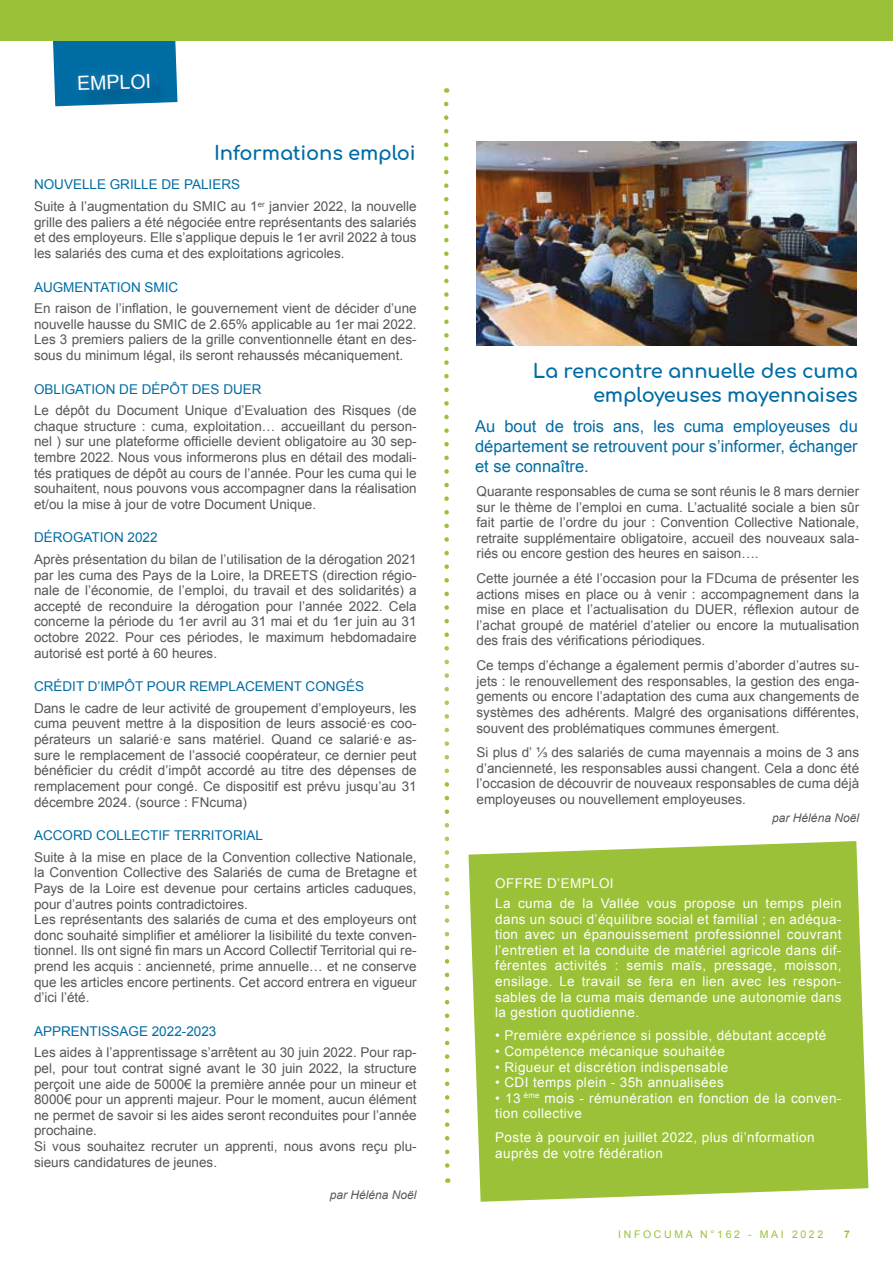
<style>
.page{position:relative;width:893px;height:1263px;background:#fff}
.page>*{position:absolute;margin:0;border:0;box-sizing:border-box;transform-origin:0 0}
.t1{font:700 19.5px/23.4px "Comfortaa";letter-spacing:-.01em;color:#006ca4;text-align:right}
.t2{font:19.5px "Arial";color:#fff}
.t3{font:16.5px/19.8px "Arial";color:#006ca4;text-align:justify}
.t4{font:13.5px/15.6px "Arial";color:#575756;text-align:justify}
.t5{font:13.5px/15.6px "Arial";letter-spacing:.03em;color:#fff}
.t6{font:13.5px "Arial";color:#006ca4}
.t7{font:italic 12px "Arial";color:#575756}
.t8{font:10.5px "Arial";letter-spacing:.25em;color:#9ac137}
.t9{font:700 10.5px "Arial";color:#9ac137}
.s1{color:#006ca4}
</style>
<div class="page">
<svg style="left:53px;top:41px;width:124px;height:65px;background:#0c71a6"></svg>
<svg style="left:444px;top:101px;width:7px;height:1082px"></svg>
<div style="left:0;top:0;width:893px;height:41px;background:#9ac137"></div>
<svg style="left:444px;top:828px;width:7px;height:259px"></svg>
<svg style="left:444px;top:485px;width:7px;height:343px"></svg>
<img style="left:476px;top:142px;width:381px;height:203px">
<svg style="left:468px;top:841px;width:400px;height:361px;background:#a0c544"></svg>
<h1 class="t2" style="left:77px;top:71px;width:75px;rotate:-2deg">EMPLOI</h1>
<h1 class="t1" style="left:214px;top:138px;width:203px">Informations emploi</h1>
<p class="t4" style="left:34px;top:174px;width:384px;line-height:21.6px"><span class="s1">NOUVELLE GRILLE DE PALIERS<br></span>Suite à l’augmentation du SMIC au 1<sup>er</sup> janvier 2022, la nouvelle</p>
<p class="t4" style="left:34px;top:214px;width:384px">grille des paliers a été négociée entre représentants des salariés et des employeurs. Elle s’applique depuis le 1er avril 2022 à tous les salariés des cuma et des exploitations agricoles.</p>
<p class="t6" style="left:34px;top:278px;width:146px">AUGMENTATION SMIC</p>
<p class="t4" style="left:34px;top:301px;width:384px">En raison de l’inflation, le gouvernement vient de décider d’une nouvelle hausse du SMIC de 2.65% applicable au 1er mai 2022.<br>Les 3 premiers paliers de la grille conventionnelle étant en des&shy;sous du minimum légal, ils seront rehaussés mécaniquement.</p>
<p class="t6" style="left:34px;top:380px;width:229px">OBLIGATION DE DÉPÔT DES DUER</p>
<p class="t4" style="left:34px;top:403px;width:384px">Le dépôt du Document Unique d’Evaluation des Risques (de chaque structure : cuma, exploitation… accueillant du person&shy;nel ) sur une plateforme officielle devient obligatoire au 30 sep&shy;tembre 2022. Nous vous informerons plus en détail des modali&shy;tés pratiques de dépôt au cours de l’année. Pour les cuma qui le souhaitent, nous pouvons vous accompagner dans la réalisation et/ou la mise à jour de votre Document Unique.</p>
<p class="t6" style="left:34px;top:529px;width:125px">DÉROGATION 2022</p>
<p class="t4" style="left:34px;top:552px;width:384px">Après présentation du bilan de l’utilisation de la dérogation 2021 par les cuma des Pays de la Loire, la DREETS (direction régio&shy;nale de l’économie, de l’emploi, du travail et des solidarités) a accepté de reconduire la dérogation pour l’année 2022. Cela concerne la période du 1er avril au 31 mai et du 1er juin au 31 octobre 2022. Pour ces périodes, le maximum hebdomadaire autorisé est porté à 60 heures.</p>
<p class="t6" style="left:34px;top:678px;width:332px">CRÉDIT D’IMPÔT POUR REMPLACEMENT CONGÉS</p>
<p class="t4" style="left:34px;top:700px;width:384px">Dans le cadre de leur activité de groupement d’employeurs, les cuma peuvent mettre à la disposition de leurs associé·es coo&shy;pérateurs un salarié·e sans matériel. Quand ce salarié·e as&shy;sure le remplacement de l’associé coopérateur, ce dernier peut bénéficier du crédit d’impôt accordé au titre des dépenses de remplacement pour congé. Ce dispositif est prévu jusqu’au 31 décembre 2024. (source : FNcuma)</p>
<p class="t6" style="left:34px;top:826px;width:231px">ACCORD COLLECTIF TERRITORIAL</p>
<p class="t4" style="left:34px;top:849px;width:384px;text-align:left">Suite à la mise en place de la Convention collective Nationale, la Convention Collective des Salariés de cuma de Bretagne et Pays de la Loire est devenue pour certains articles caduques, pour d’autres points contradictoires.<br>Les représentants des salariés de cuma et des employeurs ont donc souhaité simplifier et améliorer la lisibilité du texte conven&shy;tionnel. Ils ont signé fin mars un Accord Collectif Territorial qui re&shy;prend les acquis : ancienneté, prime annuelle… et ne conserve que les articles encore pertinents. Cet accord entrera en vigueur d’ici l’été.</p>
<p class="t6" style="left:34px;top:1022px;width:184px">APPRENTISSAGE 2022-2023</p>
<p class="t4" style="left:34px;top:1045px;width:384px;text-align:left">Les aides à l’apprentissage s’arrêtent au 30 juin 2022. Pour rap&shy;pel, pour tout contrat signé avant le 30 juin 2022, la structure perçoit une aide de 5000€ la première année pour un mineur et 8000€ pour un apprenti majeur. Pour le moment, aucun élément ne permet de savoir si les aides seront reconduites pour l’année prochaine.<br>Si vous souhaitez recruter un apprenti, nous avons reçu plu&shy;sieurs candidatures de jeunes.</p>
<p class="t7" style="left:330px;top:1187px;width:88px">par Héléna Noël</p>
<h1 class="t1" style="left:533px;top:357px;width:327px">La rencontre annuelle des cuma employeuses mayennaises</h1>
<p class="t3" style="left:475px;top:416px;width:384px">Au bout de trois ans, les cuma employeuses du département se retrouvent pour s’informer, échanger et se connaître.</p>
<p class="t4" style="left:476px;top:484px;width:384px">Quarante responsables de cuma se sont réunis le 8 mars dernier sur le thème de l’emploi en cuma. L’actualité sociale a bien sûr fait partie de l’ordre du jour : Convention Collective Nationale, retraite supplémentaire obligatoire, accueil des nouveaux sala&shy;riés ou encore gestion des heures en saison….</p>
<p class="t4" style="left:476px;top:571px;width:384px">Cette journée a été l’occasion pour la FDcuma de présenter les actions mises en place ou à venir : accompagnement dans la mise en place et l’actualisation du DUER, réflexion autour de l’achat groupé de matériel d’atelier ou encore la mutualisation des frais des vérifications périodiques.</p>
<p class="t4" style="left:476px;top:658px;width:384px">Ce temps d’échange a également permis d’aborder d’autres su&shy;jets : le renouvellement des responsables, la gestion des enga&shy;gements ou encore l’adaptation des cuma aux changements de systèmes des adhérents. Malgré des organisations différentes, souvent des problématiques communes émergent.</p>
<p class="t4" style="left:476px;top:745px;width:384px">Si plus d’ ⅓ des salariés de cuma mayennais a moins de 3 ans d’ancienneté, les responsables aussi changent. Cela a donc été l’occasion de découvrir de nouveaux responsables de cuma déjà employeuses ou nouvellement employeuses.</p>
<p class="t7" style="left:772px;top:810px;width:88px">par Héléna Noël</p>
<p class="t5" style="left:495px;top:873px;width:348px;line-height:20.1px">OFFRE D’EMPLOI<br>La cuma de la Vallée vous propose un temps plein</p>
<p class="t5" style="left:495px;top:911px;width:348px;text-align:justify">dans un souci d’équilibre social et familial ; en adéqua&shy;tion avec un épanouissement professionnel couvrant l’entretien et la conduite de matériel agricole dans dif&shy;férentes activités : semis maïs, pressage, moisson, ensilage. Le travail se fera en lien avec les respon&shy;sables de la cuma mais demande une autonomie dans la gestion quotidienne.</p>
<p class="t5" style="left:495px;top:1028px;width:333px">• Première expérience si possible, débutant accepté</p>
<p class="t5" style="left:495px;top:1043px;width:231px">• Compétence mécanique souhaitée</p>
<p class="t5" style="left:495px;top:1059px;width:235px">• Rigueur et discrétion indispensable</p>
<p class="t5" style="left:495px;top:1075px;width:230px">• CDI temps plein - 35h annualisées</p>
<p class="t5" style="left:495px;top:1090px;width:348px">• 13 <sup>ème</sup> mois - rémunération en fonction de la conven&shy;tion collective</p>
<p class="t5" style="left:495px;top:1129px;width:321px;line-height:16.2px">Poste à pourvoir en juillet 2022, plus di’nformation auprès de votre fédération</p>
<p class="t8" style="left:618px;top:1227px;width:206px">INFOCUMA N°162 - MAI 2022</p>
<p class="t9" style="left:844px;top:1227px;width:7px">7</p>
</div>
